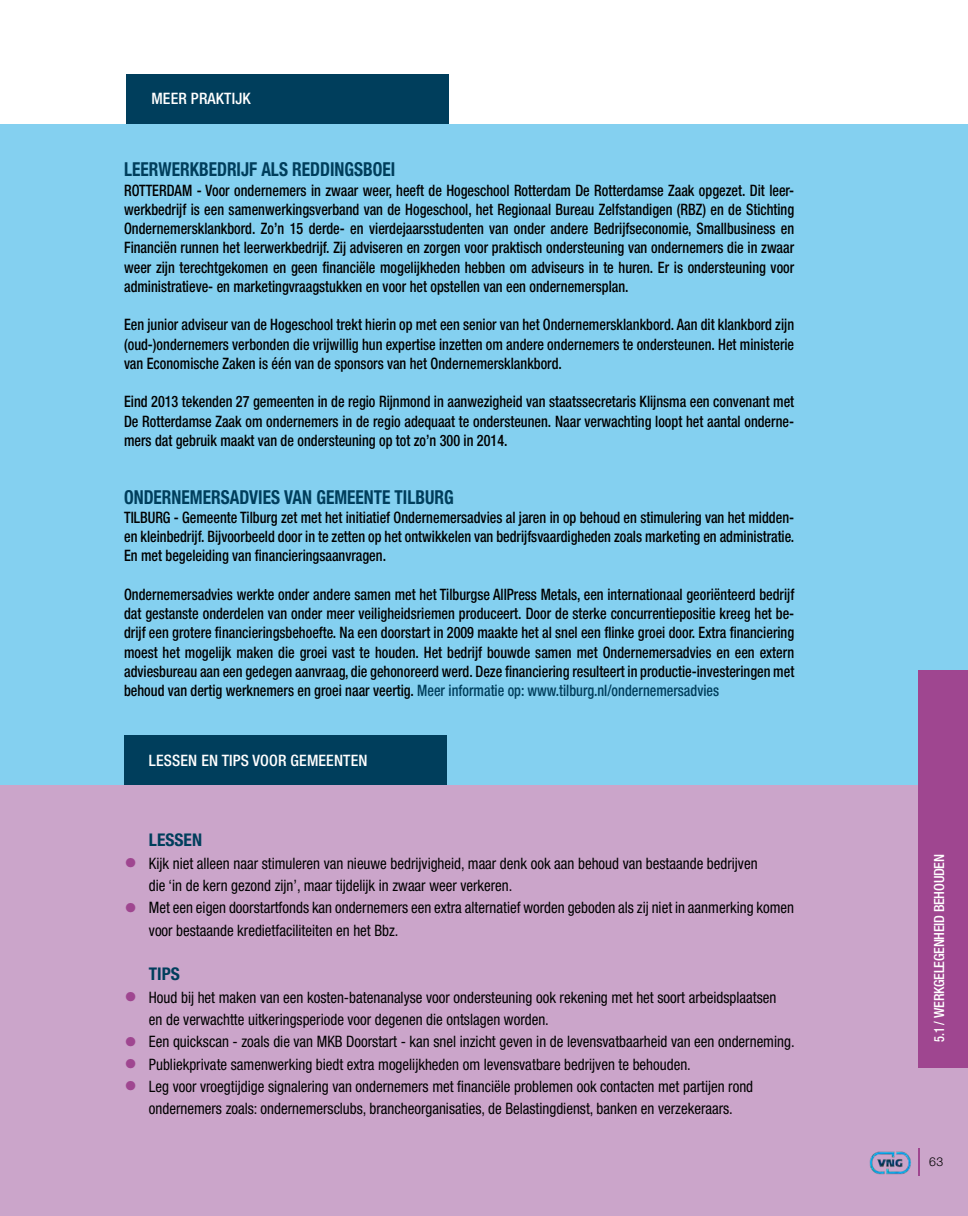
<style>
.page{position:relative;width:968px;height:1216px;background:#fff}
.page>*{position:absolute;margin:0;border:0;box-sizing:border-box;transform-origin:0 0}
.t1{font:700 condensed 19.25px "Helvetica Neue";color:#003e5c;scale:.9 1}
.t2{font:700 condensed 17.5px "Helvetica Neue";color:#003e5c}
.t3{font:500 condensed 15.75px/19.2px "Helvetica Neue";color:#000;text-align:justify;scale:.9 1}
.t4{font:condensed 15.75px/22.4px "Helvetica Neue";color:#000;scale:.95 1}
.t5{font:500 condensed 15.75px "Helvetica Neue";letter-spacing:.01em;color:#fff}
.t6{font:500 condensed 14px "Helvetica Neue";letter-spacing:-.02em;color:#fff;scale:.88 1}
.t7{font:300 12.25px "Helvetica Neue";color:#000}
.s1{color:#003e5c}
.s2{font-size:26.25px;color:#9f4690}
</style>
<div class="page">
<div style="left:126px;top:74px;width:323px;height:56px;background:#003e5c"></div>
<div style="left:0;top:124px;width:967px;height:670px;background:#84d0f0"></div>
<div style="left:124px;top:735px;width:322px;height:57px;background:#003e5c"></div>
<div style="left:0;top:785px;width:967px;height:430px;background:#cba5ca"></div>
<div style="left:918px;top:670px;width:49px;height:397px;background:#9f4690"></div>
<img style="left:869px;top:1151px;width:42px;height:22px">
<p class="t5" style="left:151px;top:89px;width:93px">MEER PRAKTIJK</p>
<p class="t1" style="left:124px;top:158px;width:21px">LEERWERKBE</p>
<p class="t1" style="left:217px;top:158px;width:21px">DRIJF</p>
<p class="t1" style="left:261px;top:158px;width:87px">ALS REDDINGSBOEI</p>
<p class="t3" style="left:124px;top:180px;width:746px">ROTTERDAM - Voor ondernemers in zwaar weer, heeft de Hogeschool Rotterdam De Rotterdamse Zaak opgezet. Dit leer&shy;werkbedrijf is een samenwerkingsverband van de Hogeschool, het Regionaal Bureau Zelfstandigen (RBZ) en de Stichting Ondernemersklankbord. Zo’n 15 derde- en vierdejaarsstudenten van onder andere Bedrijfseconomie, Smallbusiness en Financiën runnen het leerwerkbedrijf. Zij adviseren en zorgen voor praktisch ondersteuning van ondernemers die in zwaar weer zijn terechtgekomen en geen financiële mogelijkheden hebben om adviseurs in te huren. Er is ondersteuning voor administratieve- en marketingvraagstukken en voor het opstellen van een ondernemersplan.</p>
<p class="t3" style="left:124px;top:315px;width:746px">Een junior adviseur van de Hogeschool trekt hierin op met een senior van het Ondernemersklankbord. Aan dit klankbord zijn (oud-)ondernemers verbonden die vrijwillig hun expertise inzetten om andere ondernemers te ondersteunen. Het ministerie van Economische Zaken is één van de sponsors van het Ondernemersklankbord.</p>
<p class="t3" style="left:124px;top:392px;width:746px">Eind 2013 tekenden 27 gemeenten in de regio Rijnmond in aanwezigheid van staatssecretaris Klijnsma een convenant met De Rotterdamse Zaak om ondernemers in de regio adequaat te ondersteunen. Naar verwachting loopt het aantal onderne&shy;mers dat gebruik maakt van de ondersteuning op tot zo’n 300 in 2014.</p>
<p class="t1" style="left:124px;top:485px;width:44px">ONDERNE</p>
<p class="t1" style="left:190px;top:485px;width:26px">MERSA</p>
<p class="t1" style="left:239px;top:485px;width:21px">DVIES</p>
<p class="t1" style="left:284px;top:485px;width:81px">VAN GEMEENTE</p>
<p class="t1" style="left:394px;top:485px;width:20px">TILBURG</p>
<p class="t3" style="left:124px;top:507px;width:746px">TILBURG - Gemeente Tilburg zet met het initiatief Ondernemersadvies al jaren in op behoud en stimulering van het midden&shy;en kleinbedrijf. Bijvoorbeeld door in te zetten op het ontwikkelen van bedrijfsvaardigheden zoals marketing en administratie.<br>En met begeleiding van financieringsaanvragen.</p>
<p class="t3" style="left:124px;top:584px;width:746px">Ondernemersadvies werkte onder andere samen met het Tilburgse AllPress Metals, een internationaal georiënteerd bedrijf dat gestanste onderdelen van onder meer veiligheidsriemen produceert. Door de sterke concurrentiepositie kreeg het be&shy;drijf een grotere financieringsbehoefte. Na een doorstart in 2009 maakte het al snel een flinke groei door. Extra financiering moest het mogelijk maken die groei vast te houden. Het bedrijf bouwde samen met Ondernemersadvies en een extern adviesbureau aan een gedegen aanvraag, die gehonoreerd werd. Deze financiering resulteert in productie-investeringen met behoud van dertig werknemers en groei naar veertig. <span class="s1">Meer informatie op: www.tilburg.nl/ondernemersadvies</span></p>
<p class="t5" style="left:149px;top:750px;width:17px">Lessen</p>
<p class="t5" style="left:201px;top:750px;width:99px">en tipsvoor gemeen</p>
<p class="t5" style="left:343px;top:750px;width:16px">ten</p>
<p class="t2" style="left:149px;top:829px;width:55px">LESSEN</p>
<p class="t4" style="left:149px;top:851px;width:642px;text-indent:-25px"><span class="s2">•</span> Kijk niet alleen naar stimuleren van nieuwe bedrijvigheid, maar denk ook aan behoud van bestaande bedrijven die ‘in de kern gezond zijn’, maar tijdelijk in zwaar weer verkeren.</p>
<p class="t4" style="left:149px;top:896px;width:680px;text-indent:-25px"><span class="s2">•</span> Met een eigen doorstartfonds kan ondernemers een extra alternatief worden geboden als zij niet in aanmerking komen voor bestaande kredietfaciliteiten en het Bbz.</p>
<p class="t2" style="left:149px;top:963px;width:33px">TIPS</p>
<p class="t4" style="left:149px;top:985px;width:662px;text-indent:-25px"><span class="s2">•</span> Houd bij het maken van een kosten-batenanalyse voor ondersteuning ook rekening met het soort arbeidsplaatsen en de verwachtte uitkeringsperiode voor degenen die ontslagen worden.</p>
<p class="t4" style="left:124px;top:1030px;width:707px"><span class="s2">•</span> Een quickscan - zoals die van MKB Doorstart - kan snel inzicht geven in de levensvatbaarheid van een onderneming.</p>
<p class="t4" style="left:124px;top:1052px;width:598px"><span class="s2">•</span> Publiekprivate samenwerking biedt extra mogelijkheden om levensvatbare bedrijven te behouden.</p>
<p class="t4" style="left:124px;top:1074px;width:663px;text-align:center"><span class="s2">•</span> Leg voor vroegtijdige signalering van ondernemers met financiële problemen ook contacten met partijen rond ondernemers zoals: ondernemersclubs, brancheorganisaties, de Belastingdienst, banken en verzekeraars.</p>
<p class="t6" style="left:930px;top:1042px;width:215px;rotate:-90deg">5.1 / WERKGELEGENHEID BEHOUDEN</p>
<p class="t7" style="left:929px;top:1154px;width:15px">63</p>
</div>
